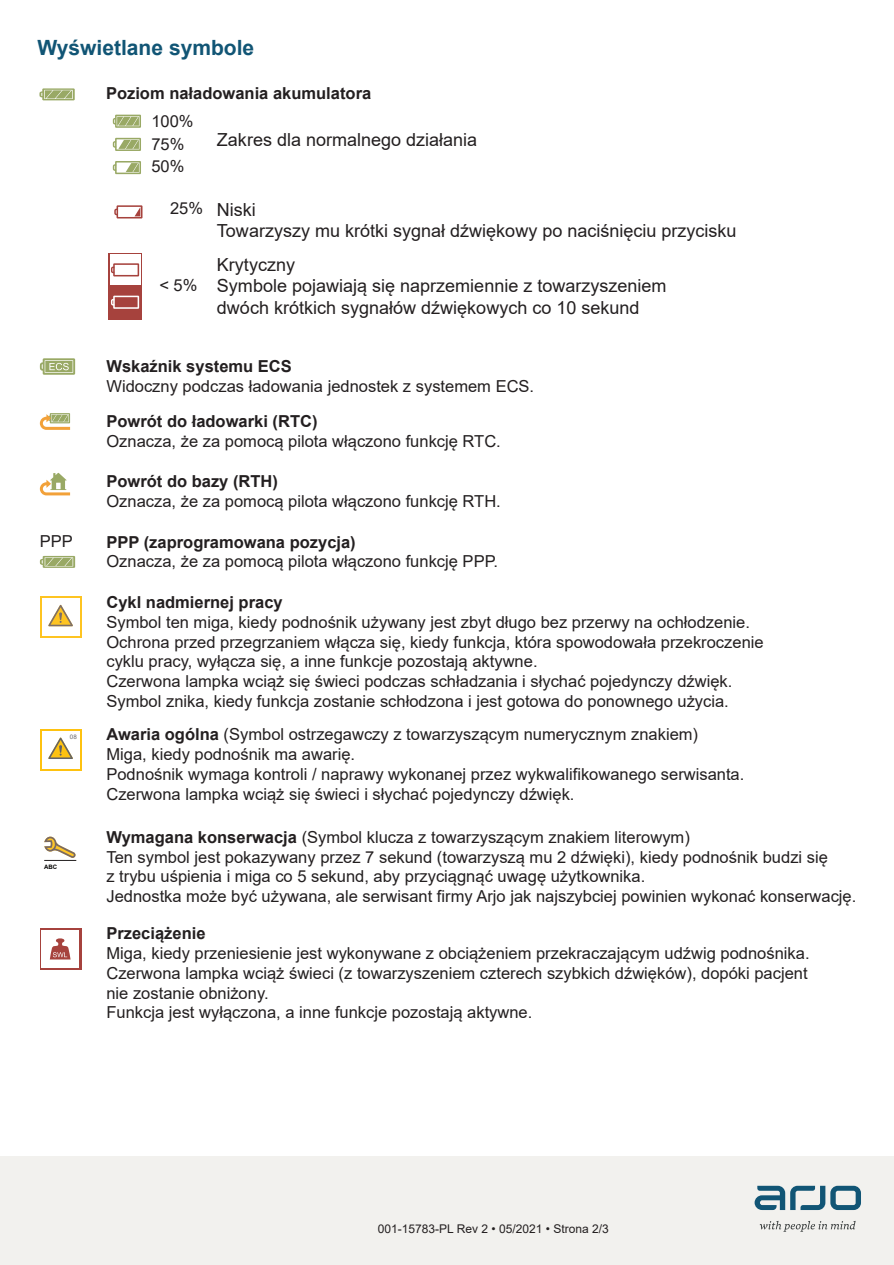
<style>
.page{position:relative;width:894px;height:1265px;background:#fff}
.page>*{position:absolute;margin:0;border:0;box-sizing:border-box;transform-origin:0 0}
.t1{font:700 21px "Arial";color:#115575}
.t2{font:18px/21.6px "Arial";color:#231f20}
.t3{font:16.5px/19.8px "Arial";color:#231f20}
.t4{font:700 16.5px "Arial";color:#231f20}
.t5{font:12px "Arial";color:#231f20}
.t6{font:6.15px "Arial";color:#636366}
.t7{font:700 6px "Arial";color:#050504}
.s1{font-weight:700}
</style>
<div class="page">
<svg style="left:114px;top:205px;width:28px;height:13px"></svg>
<div style="left:108px;top:286px;width:34px;height:33px;background:#a6423d"></div>
<svg style="left:111px;top:296px;width:28px;height:13px"></svg>
<svg style="left:113px;top:115px;width:28px;height:13px"></svg>
<svg style="left:113px;top:138px;width:28px;height:13px"></svg>
<svg style="left:108px;top:253px;width:34px;height:33px"></svg>
<div style="left:110px;top:255px;width:30px;height:30px;background:#fff"></div>
<svg style="left:111px;top:263px;width:28px;height:13px"></svg>
<svg style="left:113px;top:161px;width:28px;height:13px"></svg>
<svg style="left:39px;top:88px;width:36px;height:12px"></svg>
<svg style="left:40px;top:358px;width:35px;height:17px"></svg>
<svg style="left:40px;top:413px;width:30px;height:17px"></svg>
<svg style="left:40px;top:473px;width:30px;height:22px"></svg>
<div style="left:40px;top:596px;width:41px;height:42px;background:linear-gradient(to right,#fec421,#fec421)"></div>
<div style="left:42px;top:598px;width:37px;height:38px;background:#fff"></div>
<svg style="left:48px;top:605px;width:25px;height:21px"></svg>
<div style="left:40px;top:928px;width:41px;height:42px;background:linear-gradient(to right,#a6423d,#a6423d)"></div>
<div style="left:42px;top:930px;width:37px;height:38px;background:#fff"></div>
<svg style="left:50px;top:938px;width:20px;height:21px"></svg>
<svg style="left:40px;top:556px;width:35px;height:12px"></svg>
<div style="left:0;top:1157px;width:893px;height:108px;background:#f2f1ee"></div>
<svg style="left:754px;top:1185px;width:106px;height:25px"></svg>
<svg style="left:759px;top:1220px;width:96px;height:11px"></svg>
<div style="left:40px;top:729px;width:41px;height:42px;background:linear-gradient(to right,#fec210,#fec210)"></div>
<div style="left:42px;top:731px;width:37px;height:38px;background:#fff"></div>
<svg style="left:48px;top:737px;width:25px;height:22px"></svg>
<svg style="left:44px;top:836px;width:31px;height:22px"></svg>
<hr style="left:44px;top:860px;width:32px;height:1px;background:#211e1e">
<p class="t1" style="left:37px;top:33px;width:218px">Wyświetlane symbole</p>
<p class="t4" style="left:106px;top:81px;width:266px">Poziom naładowania akumulatora</p>
<p class="t3" style="left:40px;top:531px;width:35px">PPP</p>
<p class="t6" style="left:70px;top:733px;width:8px">08</p>
<p class="t7" style="left:44px;top:863px;width:15px">ABC</p>
<p class="t3" style="left:151px;top:110px;width:44px;line-height:22.5px">100%<br>75%<br>50%</p>
<p class="t3" style="left:170px;top:198px;width:35px">25%</p>
<p class="t3" style="left:159px;top:275px;width:40px">&lt; 5%</p>
<p class="t2" style="left:217px;top:128px;width:262px">Zakres dla normalnego działania</p>
<p class="t2" style="left:217px;top:198px;width:521px">Niski<br>Towarzyszy mu krótki sygnał dźwiękowy po naciśnięciu przycisku</p>
<p class="t2" style="left:217px;top:253px;width:451px">Krytyczny<br>Symbole pojawiają się naprzemiennie z towarzyszeniem dwóch krótkich sygnałów dźwiękowych co 10 sekund</p>
<p class="t4" style="left:106px;top:354px;width:187px">Wskaźnik systemu ECS</p>
<p class="t3" style="left:106px;top:376px;width:429px">Widoczny podczas ładowania jednostek z systemem ECS.</p>
<p class="t4" style="left:106px;top:410px;width:212px">Powrót do ładowarki (RTC)</p>
<p class="t3" style="left:106px;top:431px;width:396px">Oznacza, że za pomocą pilota włączono funkcję RTC.</p>
<p class="t4" style="left:106px;top:469px;width:173px">Powrót do bazy (RTH)</p>
<p class="t3" style="left:106px;top:491px;width:396px">Oznacza, że za pomocą pilota włączono funkcję RTH.</p>
<p class="t4" style="left:106px;top:530px;width:251px">PPP (zaprogramowana pozycja)</p>
<p class="t3" style="left:106px;top:551px;width:393px">Oznacza, że za pomocą pilota włączono funkcję PPP.</p>
<p class="t4" style="left:106px;top:590px;width:178px">Cykl nadmiernej pracy</p>
<p class="t3" style="left:106px;top:612px;width:658px">Symbol ten miga, kiedy podnośnik używany jest zbyt długo bez przerwy na ochłodzenie.<br>Ochrona przed przegrzaniem włącza się, kiedy funkcja, która spowodowała przekroczenie cyklu pracy, wyłącza się, a inne funkcje pozostają aktywne.<br>Czerwona lampka wciąż się świeci podczas schładzania i słychać pojedynczy dźwięk.<br>Symbol znika, kiedy funkcja zostanie schłodzona i jest gotowa do ponownego użycia.</p>
<p class="t3" style="left:106px;top:724px;width:639px"><span class="s1">Awaria ogólna</span> (Symbol ostrzegawczy z towarzyszącym numerycznym znakiem)<br>Miga, kiedy podnośnik ma awarię.<br>Podnośnik wymaga kontroli / naprawy wykonanej przez wykwalifikowanego serwisanta.<br>Czerwona lampka wciąż się świeci i słychać pojedynczy dźwięk.</p>
<p class="t3" style="left:106px;top:827px;width:751px"><span class="s1">Wymagana konserwacja</span> (Symbol klucza z towarzyszącym znakiem literowym)<br>Ten symbol jest pokazywany przez 7 sekund (towarzyszą mu 2 dźwięki), kiedy podnośnik budzi się<br>z trybu uśpienia i miga co 5 sekund, aby przyciągnąć uwagę użytkownika.<br>Jednostka może być używana, ale serwisant firmy Arjo jak najszybciej powinien wykonać konserwację.</p>
<p class="t4" style="left:106px;top:921px;width:101px">Przeciążenie</p>
<p class="t3" style="left:106px;top:943px;width:704px">Miga, kiedy przeniesienie jest wykonywane z obciążeniem przekraczającym udźwig podnośnika.<br>Czerwona lampka wciąż świeci (z towarzyszeniem czterech szybkich dźwięków), dopóki pacjent nie zostanie obniżony.<br>Funkcja jest wyłączona, a inne funkcje pozostają aktywne.</p>
<p class="t5" style="left:377px;top:1220px;width:232px">001-15783-PL Rev 2 • 05/2021 • Strona 2/3</p>
</div>
